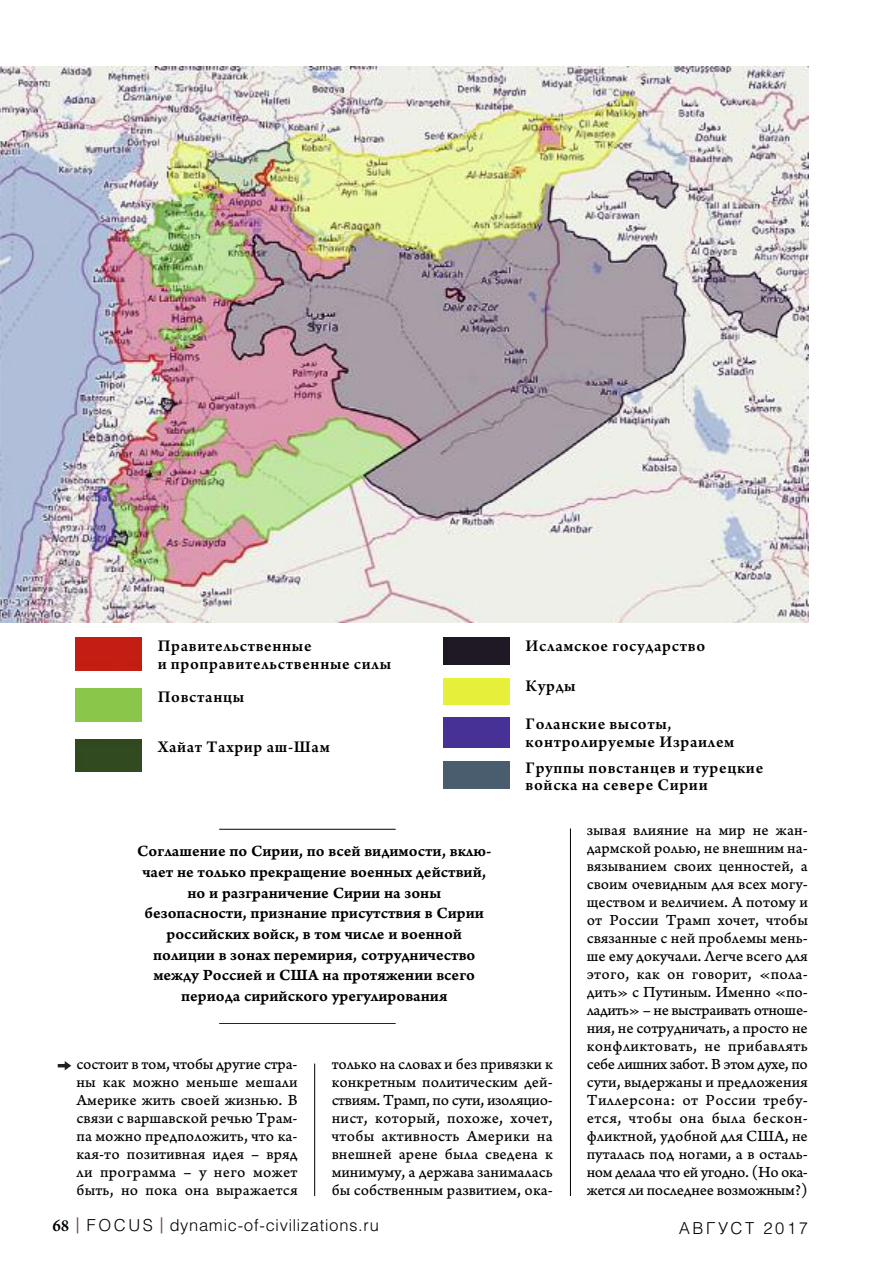
<style>
.page{position:relative;width:893px;height:1263px;background:#fff}
.page>*{position:absolute;margin:0;border:0;box-sizing:border-box;transform-origin:0 0}
.t1{font:600 17.25px/17.5px "Arno Pro";letter-spacing:.04em;color:#000}
.t2{font:16.5px/20.7px "Arno Pro Smbd Caption";color:#000;text-align:center}
.t3{font:300 16.5px "Helios";letter-spacing:.045em;color:#000}
.t4{font:300 16.5px "Helios";letter-spacing:.155em;color:#000}
.t5{font:16.2px/18px "Arno Pro Caption";color:#000;text-align:justify}
.s1{font-family:"Arno Pro";font-weight:600;font-size:18px}
.s2{font-weight:400;font-size:21px;color:#60534f}
</style>
<div class="page">
<hr style="left:314px;top:1063px;width:1px;height:133px;background:#000">
<hr style="left:570px;top:828px;width:1px;height:368px;background:#000">
<img style="left:0;top:66px;width:809px;height:556px">
<div style="left:76px;top:638px;width:66px;height:32px;background:#c41d14"></div>
<div style="left:444px;top:638px;width:65px;height:26px;background:#1f1825"></div>
<div style="left:444px;top:678px;width:65px;height:27px;background:#e6f03a"></div>
<div style="left:444px;top:718px;width:65px;height:30px;background:#473096"></div>
<div style="left:444px;top:761px;width:65px;height:30px;background:linear-gradient(to right,#fff,#fff)"></div>
<div style="left:444px;top:761px;width:65px;height:27px;background:#4a5d6f"></div>
<div style="left:76px;top:739px;width:66px;height:32px;background:#314a20"></div>
<div style="left:76px;top:689px;width:66px;height:32px;background:#8ac64a"></div>
<hr style="left:219px;top:829px;width:177px;height:1px;background:#000">
<hr style="left:219px;top:1023px;width:177px;height:1px;background:#000">
<svg style="left:58px;top:1061px;width:13px;height:9px"></svg>
<p class="t1" style="left:158px;top:639px;width:235px">Правительственные<br>и проправительственные силы</p>
<p class="t1" style="left:526px;top:639px;width:181px">Исламское государство</p>
<p class="t1" style="left:526px;top:679px;width:52px">Курды</p>
<p class="t1" style="left:526px;top:717px;width:210px">Голанские высоты, контролируемые Израилем</p>
<p class="t1" style="left:526px;top:760px;width:239px">Группы повстанцев и турецкие войска на севере Сирии</p>
<p class="t1" style="left:158px;top:690px;width:88px">Повстанцы</p>
<p class="t1" style="left:158px;top:740px;width:174px">Хайат Тахрир аш-Шам</p>
<p class="t2" style="left:137px;top:842px;width:356px">Соглашение по Сирии, по всей видимости, вклю&shy;чает не только прекращение военных действий, но и разграничение Сирии на зоны безопасности, признание присутствия в Сирии российских войск, в том числе и военной полиции в зонах перемирия, сотрудничество между Россией и США на протяжении всего периода сирийского урегулирования</p>
<p class="t5" style="left:77px;top:1056px;width:223px">состоит в том, чтобы другие стра&shy;ны как можно меньше мешали Америке жить своей жизнью. В связи с варшавской речью Трам&shy;па можно предположить, что ка&shy;кая-то позитивная идея – вряд ли программа – у него может быть, но пока она выражается</p>
<p class="t5" style="left:332px;top:1056px;width:223px">только на словах и без привязки к конкретным политическим дей&shy;ствиям. Трамп, по сути, изоляцио&shy;нист, который, похоже, хочет, чтобы активность Америки на внешней арене была сведена к минимуму, а держава занималась бы собственным развитием, ока-</p>
<p class="t5" style="left:587px;top:822px;width:223px">зывая влияние на мир не жан&shy;дармской ролью, не внешним на&shy;вязыванием своих ценностей, а своим очевидным для всех могу&shy;ществом и величием. А потому и от России Трамп хочет, чтобы связанные с ней проблемы мень&shy;ше ему докучали. Легче всего для этого, как он говорит, «пола&shy;дить» с Путиным. Именно «по&shy;ладить» – не выстраивать отноше&shy;ния, не сотрудничать, а просто не конфликтовать, не прибавлять себе лишних забот. В этом духе, по сути, выдержаны и предложения Тиллерсона: от России требу&shy;ется, чтобы она была бескон&shy;фликтной, удобной для США, не путалась под ногами, а в осталь&shy;ном делала что ей угодно. (Но ока&shy;жется ли последнее возможным?)</p>
<p class="t3" style="left:52px;top:1219px;width:328px"><span class="s1">68</span> <span class="s2">|</span> F O C U S <span class="s2">|</span> dynamic-of-civilizations.ru</p>
<p class="t4" style="left:679px;top:1222px;width:130px">АВГУСТ 2017</p>
</div>
